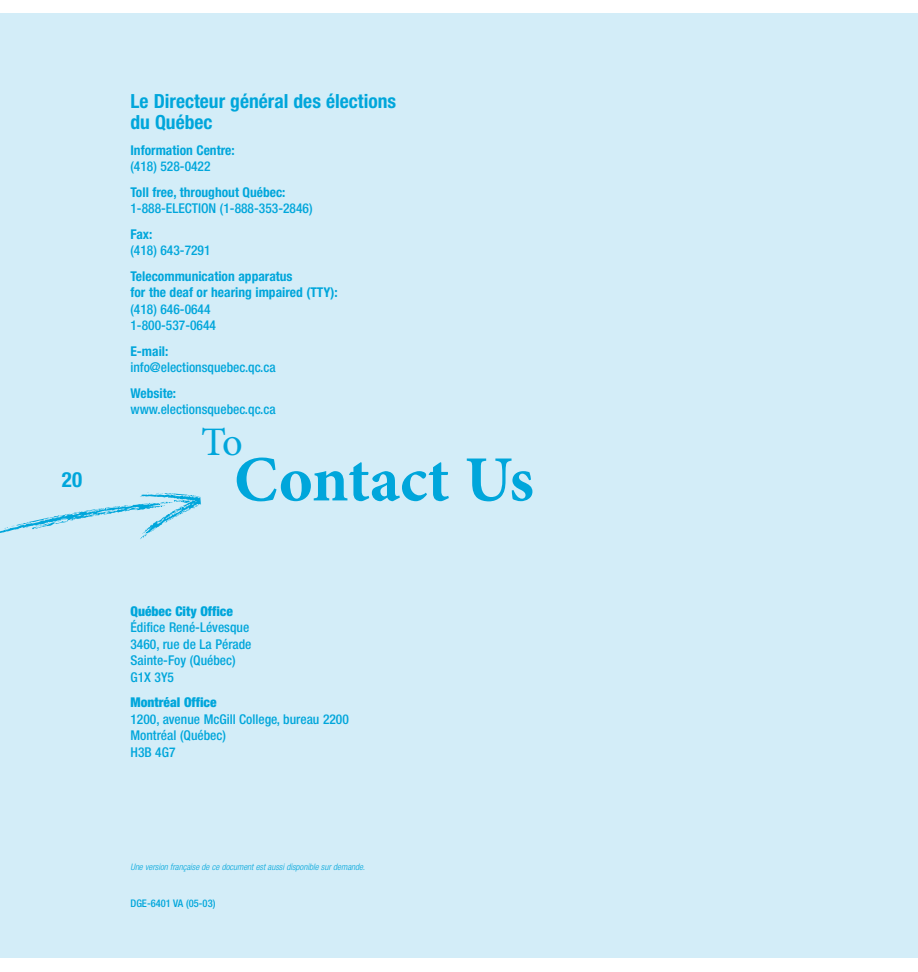
<style>
.page{position:relative;width:918px;height:972px;background:#fff}
.page>*{position:absolute;margin:0;border:0;box-sizing:border-box;transform-origin:0 0}
.t1{font:700 64.5px "Minion Pro";color:#00a6db}
.t2{font:40.5px "Minion Pro";color:#00a6db}
.t3{font:700 condensed 21px "Helvetica Neue";color:#00a6db}
.t4{font:700 condensed 19.5px/21px "Helvetica Neue";color:#00a6db}
.t5{font:500 condensed 13.5px/16.5px "Helvetica Neue";color:#00a6db}
.t6{font:700 condensed 13.5px/16.5px "Helvetica Neue";color:#00a6db}
.t7{font:900 condensed 13.5px "Helvetica Neue";color:#00a6db}
.t8{font:500 condensed 10.5px "Helvetica Neue";color:#00a6db}
.t9{font:italic 300 condensed 9px "Helvetica Neue";color:#00a6db}
</style>
<div class="page">
<div style="left:0;top:14px;width:918px;height:944px;background:#d3edf8"></div>
<svg style="left:0;top:493px;width:201px;height:46px"></svg>
<h3 class="t3" style="left:62px;top:472px;width:22px">20</h3>
<h3 class="t4" style="left:130px;top:93px;width:267px">Le Directeur général des élections du Québec</h3>
<p class="t6" style="left:130px;top:143px;width:106px">Information Centre:</p>
<p class="t5" style="left:130px;top:160px;width:82px">(418) 528-0422</p>
<p class="t6" style="left:130px;top:185px;width:157px">Toll free, throughout Québec:</p>
<p class="t5" style="left:130px;top:202px;width:184px">1-888-ELECTION (1-888-353-2846)</p>
<p class="t6" style="left:130px;top:227px;width:23px">Fax:</p>
<p class="t5" style="left:130px;top:244px;width:82px">(418) 643-7291</p>
<p class="t6" style="left:130px;top:269px;width:209px">Telecommunication apparatus<br>for the deaf or hearing impaired (TTY):</p>
<p class="t5" style="left:130px;top:302px;width:87px">(418) 646-0644<br>1-800-537-0644</p>
<p class="t6" style="left:130px;top:344px;width:39px">E-mail:</p>
<p class="t5" style="left:130px;top:361px;width:147px">info@electionsquebec.qc.ca</p>
<p class="t6" style="left:130px;top:386px;width:47px">Website:</p>
<p class="t5" style="left:130px;top:403px;width:147px">www.electionsquebec.qc.ca</p>
<h2 class="t2" style="left:201px;top:427px;width:43px">To</h2>
<h1 class="t1" style="left:234px;top:456px;width:301px">Contact Us</h1>
<p class="t7" style="left:130px;top:606px;width:104px">Québec City Office</p>
<p class="t5" style="left:130px;top:620px;width:123px">Édifice René-Lévesque<br>3460, rue de La Pérade<br>Sainte-Foy (Québec)<br>G1X 3Y5</p>
<p class="t7" style="left:130px;top:697px;width:88px">Montréal Office</p>
<p class="t5" style="left:130px;top:712px;width:220px">1200, avenue McGill College, bureau 2200<br>Montréal (Québec)<br>H3B 4G7</p>
<p class="t9" style="left:130px;top:864px;width:236px">Une version française de ce document est aussi disponible sur demande.</p>
<p class="t8" style="left:130px;top:900px;width:86px">DGE-6401 VA (05-03)</p>
</div>
